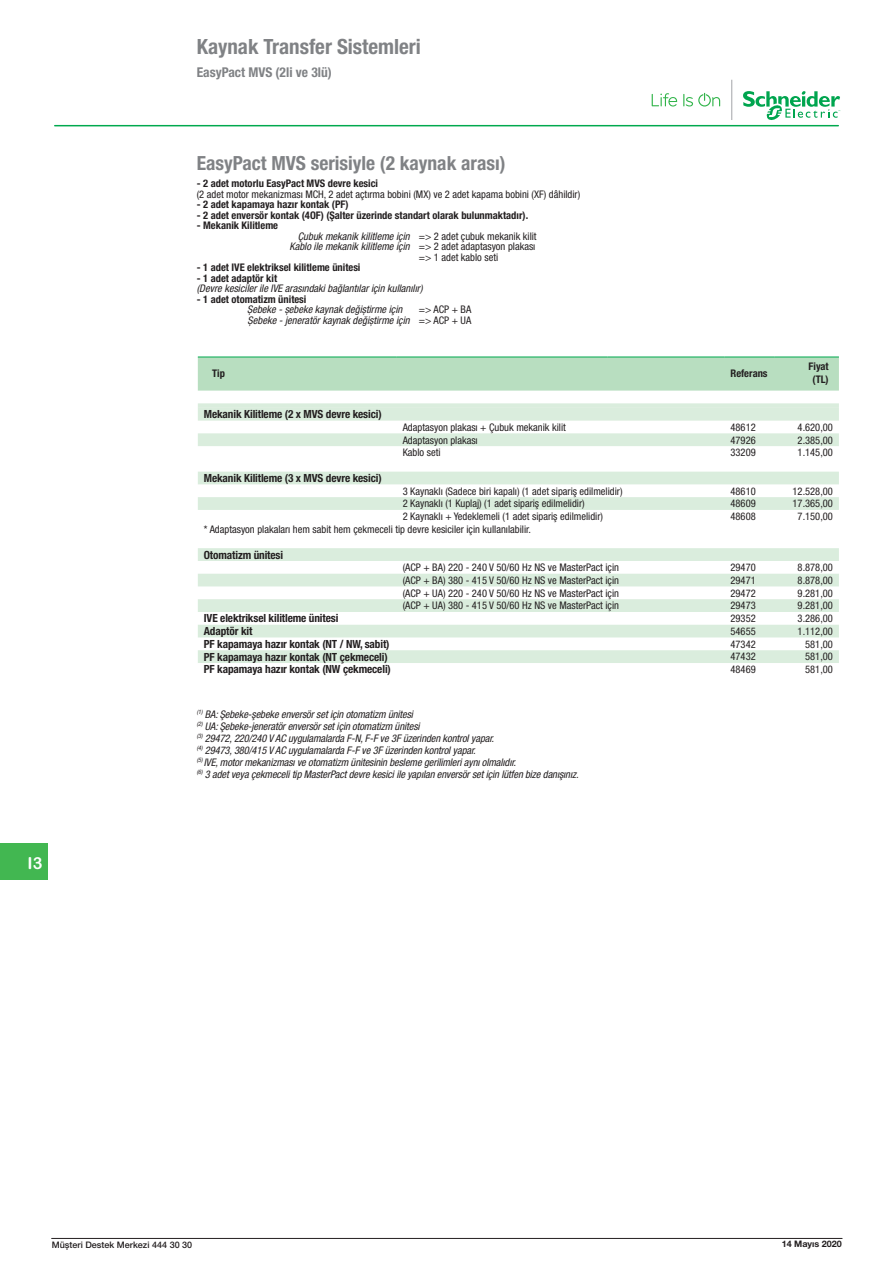
<style>
.page{position:relative;width:893px;height:1263px;background:#fff}
.page>*{position:absolute;margin:0;border:0;box-sizing:border-box;transform-origin:0 0}
.t1{font:700 condensed 21px "Helvetica Neue LT Pro";color:#808285}
.t2{font:700 condensed 19.5px "Helvetica Neue LT Pro";color:#808285}
.t3{font:700 16.5px "Arial Rounded MT Pro";color:#fff}
.t4{font:700 condensed 13.5px "Helvetica Neue LT Pro";color:#808285}
.t5{font:700 condensed 11.25px "Helvetica Neue LT Pro";letter-spacing:-.01em;color:#231f20}
.t6{font:condensed 10.5px "Helvetica Neue LT Pro";color:#231f20}
.t7{font:italic condensed 10.5px "Helvetica Neue LT Pro";letter-spacing:-.01em;color:#231f20}
.t8{font:700 condensed 10.5px "Helvetica Neue LT Pro";color:#231f20}
.t9{font:500 9px "Helvetica Neue LT Pro";color:#231f20}
.t10{font:700 9px "Helvetica Neue LT Pro";color:#231f20}
.s1{font-style:normal}
</style>
<div class="page">
<hr style="left:55px;top:125px;width:783px;height:1px;background:#00a94e">
<hr style="left:52px;top:1238px;width:790px;height:1px;background:#231f20">
<svg style="left:652px;top:93px;width:25px;height:14px"></svg>
<svg style="left:683px;top:93px;width:37px;height:14px"></svg>
<svg style="left:743px;top:91px;width:97px;height:29px"></svg>
<hr style="left:731px;top:80px;width:1px;height:40px;background:#a8a9ad">
<div style="left:198px;top:358px;width:641px;height:33px;background:#b8dec0"></div>
<svg style="left:198px;top:403px;width:641px;height:5px;background:#ddeee0"></svg>
<svg style="left:198px;top:408px;width:641px;height:255px"></svg>
<hr style="left:198px;top:357px;width:199px;height:1px;background:#00a94e">
<hr style="left:397px;top:357px;width:211px;height:1px;background:#00a94e">
<hr style="left:608px;top:357px;width:116px;height:1px;background:#00a94e">
<hr style="left:724px;top:357px;width:51px;height:1px;background:#00a94e">
<hr style="left:775px;top:357px;width:64px;height:1px;background:#00a94e">
<div style="left:0;top:844px;width:47px;height:36px;background:#42b751"></div>
<p class="t3" style="left:27px;top:853px;width:17px">I3</p>
<p class="t1" style="left:197px;top:34px;width:226px">Kaynak Transfer Sistemleri</p>
<p class="t4" style="left:197px;top:65px;width:137px">EasyPact MVS (2li ve 3lü)</p>
<p class="t2" style="left:197px;top:151px;width:310px">EasyPact MVS serisiyle (2 kaynak arası)</p>
<p class="t8" style="left:197px;top:177px;width:183px">- 2 adet motorlu EasyPact MVS devre kesici</p>
<p class="t6" style="left:197px;top:188px;width:385px">(2 adet motor mekanizması MCH, 2 adet açtırma bobini (MX) ve 2 adet kapama bobini (XF) dâhildir)</p>
<p class="t8" style="left:197px;top:198px;width:153px">- 2 adet kapamaya hazır kontak (PF)</p>
<p class="t8" style="left:197px;top:209px;width:333px">- 2 adet enversör kontak (4OF) (Şalter üzerinde standart olarak bulunmaktadır).</p>
<p class="t8" style="left:197px;top:219px;width:83px">- Mekanik Kilitleme</p>
<p class="t7" style="left:298px;top:230px;width:240px">Çubuk mekanik kilitleme için <span class="s1">=&gt; 2 adet çubuk mekanik kilit</span></p>
<p class="t7" style="left:289px;top:240px;width:247px">Kablo ile mekanik kilitleme için <span class="s1">=&gt; 2 adet adaptasyon plakası</span></p>
<p class="t6" style="left:419px;top:251px;width:81px">=&gt; 1 adet kablo seti</p>
<p class="t8" style="left:197px;top:261px;width:165px">- 1 adet IVE elektriksel kilitleme ünitesi</p>
<p class="t8" style="left:197px;top:272px;width:82px">- 1 adet adaptör kit</p>
<p class="t7" style="left:197px;top:282px;width:227px">(Devre kesiciler ile IVE arasındaki bağlantılar için kullanılır)</p>
<p class="t8" style="left:197px;top:293px;width:111px">- 1 adet otomatizm ünitesi</p>
<p class="t7" style="left:247px;top:303px;width:157px">Şebeke - şebeke kaynak değiştirme için</p>
<p class="t6" style="left:419px;top:303px;width:54px">=&gt; ACP + BA</p>
<p class="t7" style="left:248px;top:314px;width:225px">Şebeke - jeneratör kaynak değiştirme için <span class="s1">=&gt; ACP + UA</span></p>
<p class="t8" style="left:212px;top:367px;width:14px">Tip</p>
<p class="t8" style="left:730px;top:367px;width:39px">Referans</p>
<p class="t5" style="left:204px;top:407px;width:179px">Mekanik Kilitleme (2 x MVS devre kesici)</p>
<p class="t8" style="left:809px;top:360px;width:22px">Fiyat</p>
<p class="t8" style="left:812px;top:373px;width:18px">(TL)</p>
<p class="t5" style="left:204px;top:471px;width:179px">Mekanik Kilitleme (3 x MVS devre kesici)</p>
<p class="t6" style="left:403px;top:421px;width:165px">Adaptasyon plakası + Çubuk mekanik kilit</p>
<p class="t6" style="left:730px;top:421px;width:27px">48612</p>
<p class="t6" style="left:798px;top:421px;width:37px">4.620,00</p>
<p class="t6" style="left:403px;top:434px;width:77px">Adaptasyon plakası</p>
<p class="t6" style="left:730px;top:434px;width:27px">47926</p>
<p class="t6" style="left:798px;top:434px;width:37px">2.385,00</p>
<p class="t6" style="left:403px;top:446px;width:39px">Kablo seti</p>
<p class="t6" style="left:730px;top:446px;width:27px">33209</p>
<p class="t6" style="left:798px;top:446px;width:37px">1.145,00</p>
<p class="t6" style="left:403px;top:485px;width:221px">3 Kaynaklı (Sadece biri kapalı) (1 adet sipariş edilmelidir)</p>
<p class="t6" style="left:730px;top:485px;width:27px">48610</p>
<p class="t6" style="left:793px;top:485px;width:42px">12.528,00</p>
<p class="t6" style="left:403px;top:497px;width:184px">2 Kaynaklı (1 Kuplaj) (1 adet sipariş edilmelidir)</p>
<p class="t6" style="left:730px;top:497px;width:27px">48609</p>
<p class="t6" style="left:793px;top:497px;width:42px">17.365,00</p>
<p class="t6" style="left:403px;top:510px;width:202px">2 Kaynaklı + Yedeklemeli (1 adet sipariş edilmelidir)</p>
<p class="t6" style="left:730px;top:510px;width:27px">48608</p>
<p class="t6" style="left:798px;top:510px;width:37px">7.150,00</p>
<p class="t6" style="left:204px;top:523px;width:329px">* Adaptasyon plakaları hem sabit hem çekmeceli tip devre kesiciler için kullanılabilir.</p>
<p class="t5" style="left:204px;top:548px;width:81px">Otomatizm ünitesi</p>
<p class="t6" style="left:403px;top:561px;width:218px">(ACP + BA) 220 - 240 V 50/60 Hz NS ve MasterPact için</p>
<p class="t6" style="left:730px;top:561px;width:27px">29470</p>
<p class="t6" style="left:798px;top:561px;width:37px">8.878,00</p>
<p class="t6" style="left:403px;top:574px;width:218px">(ACP + BA) 380 - 415 V 50/60 Hz NS ve MasterPact için</p>
<p class="t6" style="left:730px;top:574px;width:27px">29471</p>
<p class="t6" style="left:798px;top:574px;width:37px">8.878,00</p>
<p class="t6" style="left:403px;top:587px;width:218px">(ACP + UA) 220 - 240 V 50/60 Hz NS ve MasterPact için</p>
<p class="t6" style="left:730px;top:587px;width:27px">29472</p>
<p class="t6" style="left:798px;top:587px;width:37px">9.281,00</p>
<p class="t6" style="left:403px;top:599px;width:218px">(ACP + UA) 380 - 415 V 50/60 Hz NS ve MasterPact için</p>
<p class="t6" style="left:730px;top:599px;width:27px">29473</p>
<p class="t6" style="left:798px;top:599px;width:37px">9.281,00</p>
<p class="t5" style="left:204px;top:612px;width:136px">IVE elektriksel kilitleme ünitesi</p>
<p class="t6" style="left:730px;top:612px;width:27px">29352</p>
<p class="t6" style="left:798px;top:612px;width:37px">3.286,00</p>
<p class="t5" style="left:204px;top:624px;width:50px">Adaptör kit</p>
<p class="t6" style="left:730px;top:625px;width:27px">54655</p>
<p class="t6" style="left:798px;top:625px;width:37px">1.112,00</p>
<p class="t5" style="left:204px;top:637px;width:187px">PF kapamaya hazır kontak (NT / NW, sabit)</p>
<p class="t6" style="left:730px;top:638px;width:27px">47342</p>
<p class="t6" style="left:805px;top:638px;width:29px">581,00</p>
<p class="t5" style="left:204px;top:650px;width:185px">PF kapamaya hazır kontak (NT çekmeceli)</p>
<p class="t6" style="left:730px;top:651px;width:27px">47432</p>
<p class="t6" style="left:805px;top:651px;width:29px">581,00</p>
<p class="t5" style="left:204px;top:663px;width:189px">PF kapamaya hazır kontak (NW çekmeceli)</p>
<p class="t6" style="left:730px;top:663px;width:27px">48469</p>
<p class="t6" style="left:805px;top:663px;width:29px">581,00</p>
<p class="t7" style="left:197px;top:708px;width:218px"><sup>(1)</sup> BA: Şebeke-şebeke enversör set için otomatizm ünitesi</p>
<p class="t7" style="left:197px;top:720px;width:224px"><sup>(2)</sup> UA: Şebeke-jeneratör enversör set için otomatizm ünitesi</p>
<p class="t7" style="left:197px;top:732px;width:299px"><sup>(3)</sup> 29472, 220/240 V AC uygulamalarda F-N, F-F ve 3F üzerinden kontrol yapar.</p>
<p class="t7" style="left:197px;top:744px;width:280px"><sup>(4)</sup> 29473, 380/415 V AC uygulamalarda F-F ve 3F üzerinden kontrol yapar.</p>
<p class="t7" style="left:197px;top:756px;width:321px"><sup>(5)</sup> IVE, motor mekanizması ve otomatizm ünitesinin besleme gerilimleri aynı olmalıdır.</p>
<p class="t7" style="left:197px;top:768px;width:383px"><sup>(6)</sup> 3 adet veya çekmeceli tip MasterPact devre kesici ile yapılan enversör set için lütfen bize danışınız.</p>
<p class="t9" style="left:52px;top:1239px;width:142px">Müşteri Destek Merkezi 444 30 30</p>
<p class="t10" style="left:782px;top:1238px;width:62px">14 Mayıs 2020</p>
</div>
